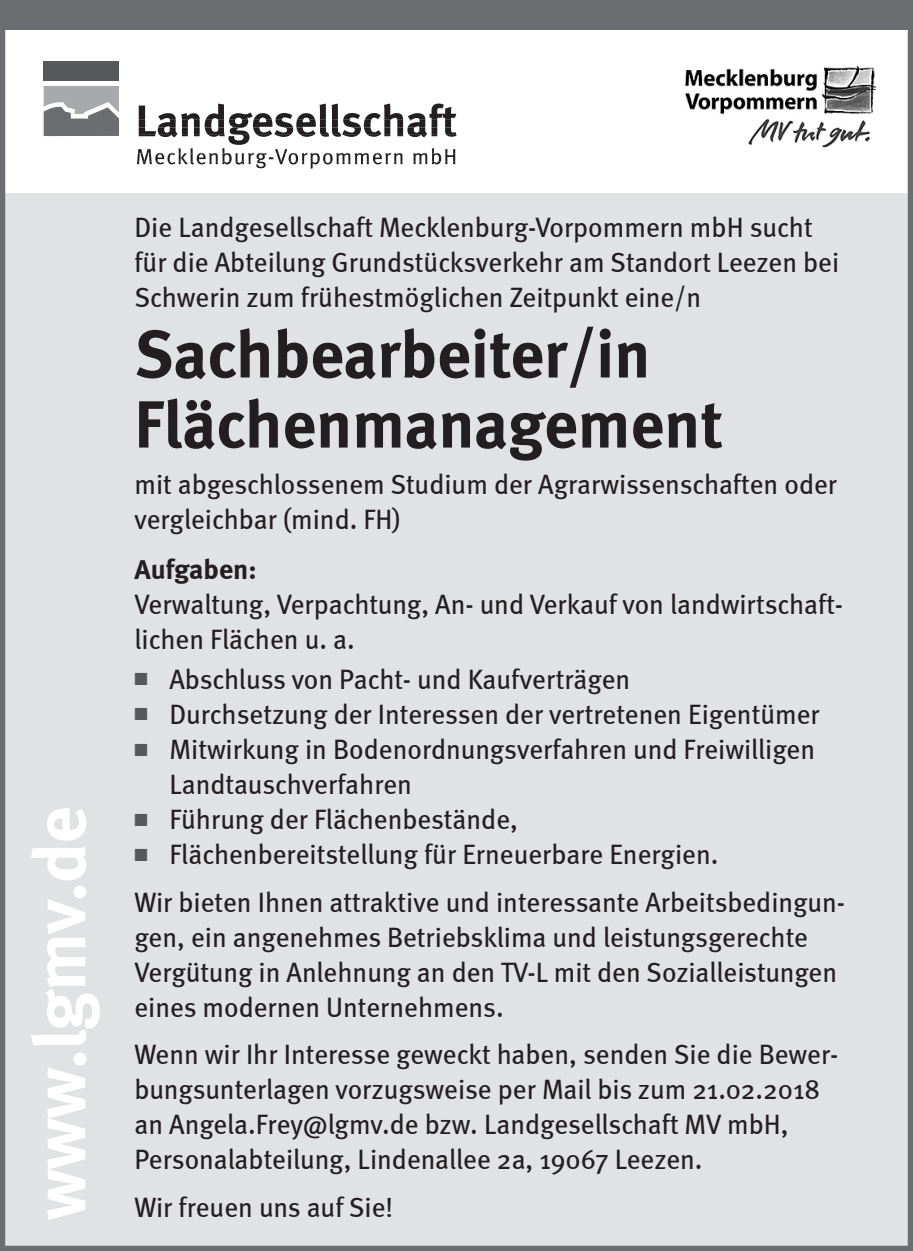
<style>
.page{position:relative;width:913px;height:1251px;background:#fff}
.page>*{position:absolute;margin:0;border:0;box-sizing:border-box;transform-origin:0 0}
.t1{font:700 73.5px "Meta";letter-spacing:-.01em;color:#fff}
.t2{font:700 66.5px/70px "Meta";color:#231f20}
.t3{font:28px/35px "Meta";color:#231f20}
.t4{font:700 28px "Meta";color:#231f20}
.s1{color:#57585a}
</style>
<div class="page">
<svg style="left:44px;top:86px;width:75px;height:50px"></svg>
<div style="left:44px;top:61px;width:75px;height:20px;background:#57585a"></div>
<svg style="left:137px;top:103px;width:319px;height:66px"></svg>
<div style="left:0;top:193px;width:913px;height:1057px;background:#e1e2e4"></div>
<div style="left:0;top:0;width:913px;height:30px;background:#6c6d70"></div>
<img style="left:685px;top:66px;width:190px;height:82px">
<div style="left:0;top:0;width:913px;height:1250px;border:5px solid #6c6d70"></div>
<h1 class="t1" style="left:16px;top:1219px;width:415px;rotate:-90deg">www.lgmv.de</h1>
<p class="t3" style="left:134px;top:209px;width:706px">Die Landgesellschaft Mecklenburg-Vorpommern mbH sucht für die Abteilung Grundstücksverkehr am Standort Leezen bei<br>Schwerin zum frühestmöglichen Zeitpunkt eine/n</p>
<h2 class="t2" style="left:134px;top:318px;width:590px">Sachbearbeiter/in<br>Flächenmanagement</h2>
<p class="t3" style="left:134px;top:466px;width:704px">mit abgeschlossenem Studium der Agrarwissenschaften oder vergleichbar (mind. FH)</p>
<p class="t4" style="left:134px;top:552px;width:124px">Aufgaben:</p>
<p class="t3" style="left:134px;top:586px;width:705px">Verwaltung, Verpachtung, An- und Verkauf von landwirtschaft-- lichen Flächen u. a.</p>
<p class="t3" style="left:134px;top:661px;width:497px"><span class="s1">■</span> Abschluss von Pacht- und Kaufverträgen</p>
<p class="t3" style="left:134px;top:696px;width:687px"><span class="s1">■</span> Durchsetzung der Interessen der vertretenen Eigentümer</p>
<p class="t3" style="left:169px;top:731px;width:647px;text-indent:-35px"><span class="s1">■</span> Mitwirkung in Bodenordnungsverfahren und Freiwilligen<br>Landtauschverfahren</p>
<p class="t3" style="left:134px;top:801px;width:385px"><span class="s1">■</span> Führung der Flächenbestände,</p>
<p class="t3" style="left:134px;top:830px;width:712px;line-height:47.2px"><span class="s1">■</span> Flächenbereitstellung für Erneuerbare Energien.<br>Wir bieten Ihnen attraktive und interessante Arbeitsbedingun-</p>
<p class="t3" style="left:134px;top:918px;width:704px">gen, ein angenehmes Betriebsklima und leistungsgerechte<br>Vergütung in Anlehnung an den TV-L mit den Sozialleistungen eines modernen Unternehmens.</p>
<p class="t3" style="left:134px;top:1036px;width:705px">Wenn wir Ihr Interesse geweckt haben, senden Sie die Bewer&shy;bungsunterlagen vorzugsweise per Mail bis zum 21.02.2018 an Angela.Frey@lgmv.de bzw. Landgesellschaft MV mbH, Personalabteilung, Lindenallee 2a, 19067 Leezen.</p>
<p class="t3" style="left:134px;top:1188px;width:260px">Wir freuen uns auf Sie!</p>
</div>
